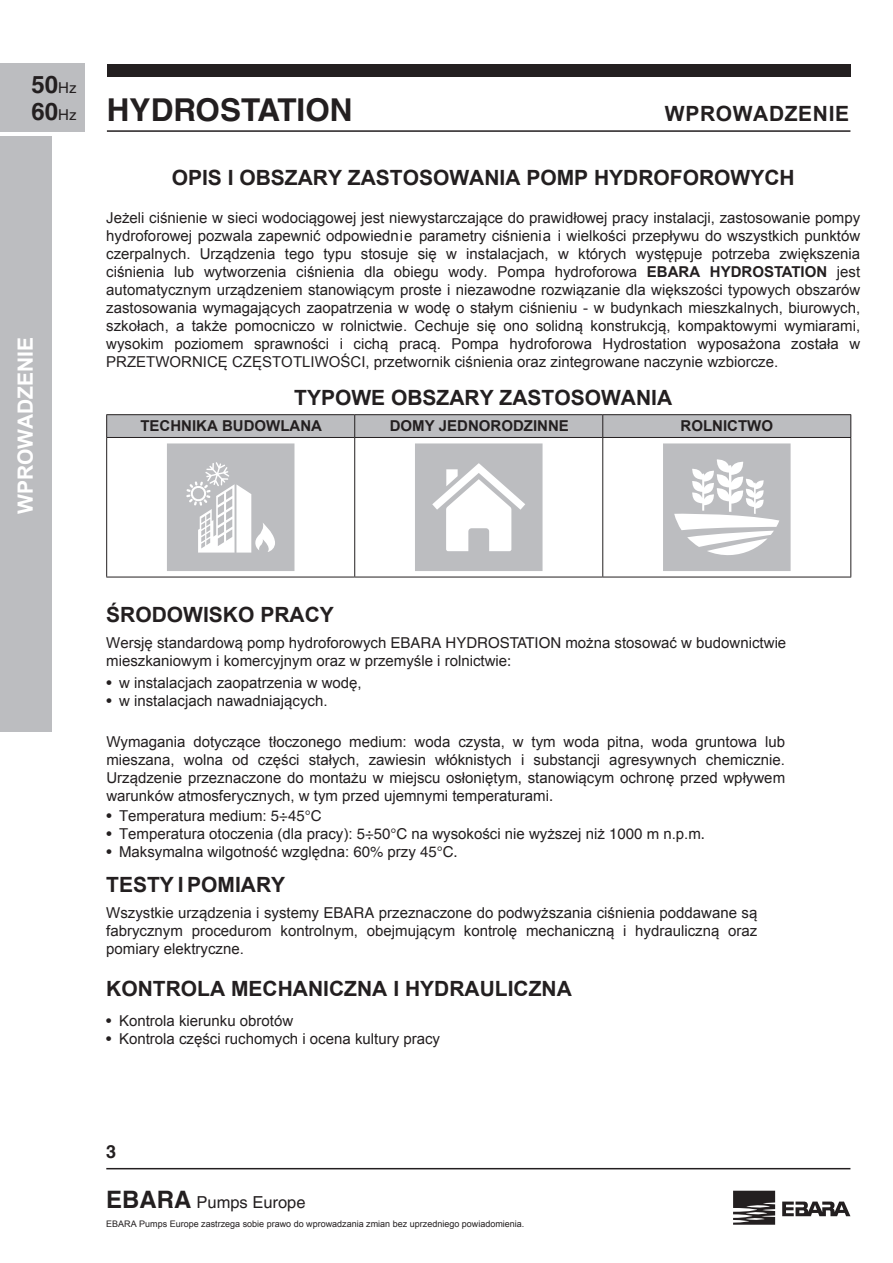
<style>
.page{position:relative;width:893px;height:1263px;background:#fff}
.page>*{position:absolute;margin:0;border:0;box-sizing:border-box;transform-origin:0 0}
.t1{font:700 31.5px "Helvetica LT Pro";color:#231f20}
.t2{font:700 24px "Helvetica LT Pro";color:#231f20}
.Corpo{font:700 21px "Arial";color:#231f20}
.Corpo-2{font:700 21px "Arial";letter-spacing:.03em;color:#231f20}
.t3{font:700 21px "Arial";color:#fff}
.t4{font:700 18px "Helvetica LT Pro";color:#231f20}
.t5{font:16.5px "Helvetica LT Pro";color:#231f20}
.Corpo-3{font:15px/18px "Arial";color:#231f20;text-align:justify}
.Corpo-4{font:700 15px "Arial";color:#231f20}
.t6{font:9px "Arial";color:#231f20}
.s1{font-weight:400;font-size:15px}
.s2{font-size:24px}
.s3{font-weight:700}
.s4{font-family:"Helvetica LT Pro"}
.s5{font-weight:700;font-size:24px}
</style>
<div class="page">
<div style="left:107px;top:64px;width:743px;height:13px;background:#231f20"></div>
<div style="left:0;top:64px;width:85px;height:68px;background:#bcbdc0"></div>
<hr style="left:107px;top:130px;width:743px;height:2px;background:#231f20">
<hr style="left:106px;top:1168px;width:744px;height:1px;background:#231f20">
<svg style="left:733px;top:1191px;width:42px;height:34px"></svg>
<svg style="left:782px;top:1201px;width:68px;height:15px"></svg>
<div style="left:0;top:136px;width:51px;height:595px;background:#bcbdc0"></div>
<hr style="left:106px;top:414px;width:249px;height:1px;background:#231f20">
<hr style="left:355px;top:414px;width:248px;height:1px;background:#231f20">
<hr style="left:603px;top:414px;width:248px;height:1px;background:#231f20">
<div style="left:106px;top:415px;width:745px;height:22px;background:#bcbdc0"></div>
<hr style="left:106px;top:437px;width:249px;height:1px;background:#231f20">
<hr style="left:106px;top:438px;width:1px;height:139px;background:#231f20">
<hr style="left:355px;top:437px;width:248px;height:1px;background:#231f20">
<hr style="left:354px;top:438px;width:1px;height:139px;background:#231f20">
<hr style="left:603px;top:437px;width:248px;height:1px;background:#231f20">
<hr style="left:602px;top:438px;width:1px;height:139px;background:#231f20">
<hr style="left:850px;top:438px;width:1px;height:139px;background:#231f20">
<hr style="left:106px;top:577px;width:249px;height:1px;background:#231f20">
<hr style="left:355px;top:577px;width:248px;height:1px;background:#231f20">
<hr style="left:603px;top:577px;width:248px;height:1px;background:#231f20">
<svg style="left:167px;top:443px;width:127px;height:128px;background:#c7c8ca"></svg>
<svg style="left:415px;top:443px;width:128px;height:128px"></svg>
<svg style="left:663px;top:443px;width:128px;height:128px"></svg>
<h2 class="t2" style="left:32px;top:70px;width:47px">50<span class="s1">Hz</span></h2>
<h1 class="t1" style="left:32px;top:91px;width:323px"><span class="s2">60</span><span class="s1">Hz</span> HYDROSTATION</h1>
<h3 class="Corpo-2" style="left:665px;top:100px;width:186px">WPROWADZENIE</h3>
<h3 class="t3" style="left:12px;top:514px;width:179px;rotate:-90deg">WPROWADZENIE</h3>
<p class="Corpo" style="left:172px;top:164px;width:624px">OPIS I OBSZARY ZASTOSOWANIA POMP HYDROFOROWYCH</p>
<p class="Corpo-3" style="left:106px;top:209px;width:755px">Jeżeli ciśnienie w sieci wodociągowej jest niewystarczające do prawidłowej pracy instalacji, zastosowanie pompy hydroforowej pozwala zapewnić odpowiednie parametry ciśnienia i wielkości przepływu do wszystkich punktów czerpalnych. Urządzenia tego typu stosuje się w instalacjach, w których występuje potrzeba zwiększenia ciśnienia lub wytworzenia ciśnienia dla obiegu wody. Pompa hydroforowa <span class="s3">EBARA HYDROSTATION</span> jest automatycznym urządzeniem stanowiącym proste i niezawodne rozwiązanie dla większości typowych obszarów zastosowania wymagających zaopatrzenia w wodę o stałym ciśnieniu - w budynkach mieszkalnych, biurowych, szkołach, a także pomocniczo w rolnictwie. Cechuje się ono solidną konstrukcją, kompaktowymi wymiarami, wysokim poziomem sprawności i cichą pracą. Pompa hydroforowa Hydrostation wyposażona została w PRZETWORNICĘ CZĘSTOTLIWOŚCI, przetwornik ciśnienia oraz zintegrowane naczynie wzbiorcze.</p>
<p class="Corpo" style="left:294px;top:384px;width:380px">TYPOWE OBSZARY ZASTOSOWANIA</p>
<p class="Corpo-4" style="left:140px;top:416px;width:183px">TECHNIKA BUDOWLANA</p>
<p class="Corpo-4" style="left:390px;top:416px;width:181px">DOMY JEDNORODZINNE</p>
<p class="Corpo-4" style="left:681px;top:416px;width:94px">ROLNICTWO</p>
<p class="Corpo" style="left:106px;top:601px;width:229px">ŚRODOWISKO PRACY</p>
<p class="Corpo-3" style="left:106px;top:634px;width:681px">Wersję standardową pomp hydroforowych <span class="s4">EBARA HYDROSTATION</span> można stosować w budownictwie mieszkaniowym i komercyjnym oraz w przemyśle i rolnictwie<span class="s4">:</span></p>
<p class="Corpo-3" style="left:106px;top:674px;width:257px"><span class="s4">•</span> w instalacjach zaopatrzenia w wodę,</p>
<p class="Corpo-3" style="left:106px;top:692px;width:223px"><span class="s4">•</span> w instalacjach nawadniających.</p>
<p class="Corpo-3" style="left:106px;top:733px;width:680px">Wymagania dotyczące tłoczonego medium: woda czysta, w tym woda pitna<span class="s4">,</span> woda gruntowa lub mieszana, wolna od części stałych, zawiesin włóknistych i substancji agresywnych chemicznie.<br>Urządzenie przeznaczone do montażu w miejscu osłoniętym<span class="s4">,</span> stanowiącym ochronę przed wpływem warunków atmosferycznych, w tym przed ujemnymi temperaturami<span class="s4">.</span></p>
<p class="Corpo-3" style="left:106px;top:807px;width:217px"><span class="s4">•</span> Temperatura medium: <span class="s4">5÷45°C</span></p>
<p class="Corpo-3" style="left:106px;top:825px;width:600px"><span class="s4">•</span> Temperatura otoczenia (dla pracy): <span class="s4">5÷50°C</span> na wysokości nie wyższej niż <span class="s4">1000 m</span> n.p.m<span class="s4">.</span></p>
<p class="Corpo-3" style="left:106px;top:843px;width:353px"><span class="s4">• M</span>aksymalna wilgotność względna: <span class="s4">60%</span> przy <span class="s4">45°C.</span></p>
<p class="Corpo" style="left:106px;top:870px;width:180px">TESTY I POMIARY</p>
<p class="Corpo-3" style="left:106px;top:904px;width:653px">Wszystkie urządzenia i systemy <span class="s4">EBARA</span> przeznaczone do podwyższania ciśnienia poddawane są fabrycznym procedurom kontrolnym, obejmującym kontrolę mechaniczną i hydrauliczną oraz pomiary elektryczne.</p>
<p class="Corpo" style="left:106px;top:975px;width:467px">KONTROLA MECHANICZNA I HYDRAULICZNA</p>
<p class="Corpo-3" style="left:106px;top:1012px;width:188px"><span class="s4">•</span> Kontrola kierunku obrotów</p>
<p class="Corpo-3" style="left:106px;top:1030px;width:335px"><span class="s4">•</span> Kontrola części ruchomych i ocena kultury pracy</p>
<p class="t4" style="left:106px;top:1141px;width:12px">3</p>
<p class="t5" style="left:106px;top:1192px;width:201px"><span class="s5">EBARA</span> Pumps Europe</p>
<p class="t6" style="left:106px;top:1218px;width:420px">EBARA Pumps Europe zastrzega sobie prawo do wprowadzania zmian bez uprzedniego powiadomienia.</p>
</div>
